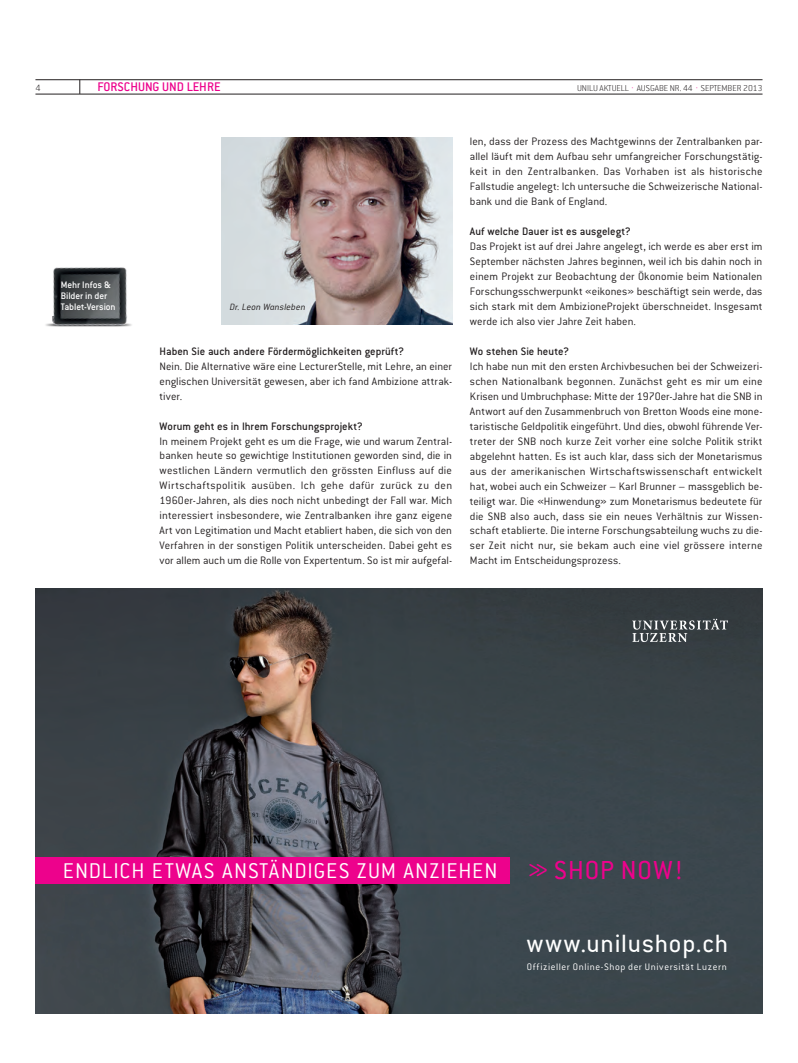
<style>
.page{position:relative;width:798px;height:1063px;background:#fff}
.page>*{position:absolute;margin:0;border:0;box-sizing:border-box;transform-origin:0 0}
.t1{font:27.5px "Conduit ITC Std";letter-spacing:.035em;color:#fff}
.t2{font:300 23.5px "Conduit ITC Std";letter-spacing:.035em;color:#fff}
.t3{font:500 13.75px "Conduit ITC Std";letter-spacing:.005em;color:#ed028c}
.t4{font:300 11.88px/15px "Conduit ITC Std";letter-spacing:.005em;color:#231f20;text-align:justify}
.t5{font:500 11.88px "Conduit ITC Std";letter-spacing:.005em;color:#231f20}
.t6{font:300 10.38px "Conduit ITC Std";letter-spacing:.06em;color:#fff}
.t7{font:500 10.38px/11.2px "Conduit ITC Std";letter-spacing:-.005em;color:#fff}
.t8{font:italic 300 10px "Conduit ITC Std";letter-spacing:.01em;color:#231f20}
.t9{font:200 10px "Conduit ITC Std";color:#231f20}
.t10{font:200 9.38px "Conduit ITC Std";color:#231f20}
.s1{color:#ed028c}
.s2{font-weight:400;font-size:28.62px;color:#ed028c}
</style>
<div class="page">
<hr style="left:35px;top:80px;width:727px;height:1px;background:#231f20">
<hr style="left:35px;top:94px;width:727px;height:1px;background:#231f20">
<svg style="left:80px;top:80px;width:1px;height:14px"></svg>
<img style="left:221px;top:137px;width:231px;height:188px">
<img style="left:45px;top:267px;width:87px;height:60px">
<img style="left:35px;top:588px;width:727px;height:425px">
<svg style="left:632px;top:619px;width:95px;height:23px;background:#5e6366"></svg>
<div style="left:35px;top:858px;width:475px;height:26px;background:#ed028c"></div>
<p class="t9" style="left:35px;top:82px;width:7px">4</p>
<p class="t3" style="left:97px;top:79px;width:125px">FORSCHUNG UND LEHRE</p>
<p class="t10" style="left:577px;top:82px;width:187px">UNILU AKTUELL <span class="s1">·</span> AUSGABE NR. 44 <span class="s1">·</span> SEPTEMBER 2013</p>
<p class="t7" style="left:61px;top:279px;width:56px">Mehr Infos &amp;<br>Bilder in der<br>Tablet-Version</p>
<p class="t8" style="left:230px;top:301px;width:77px">Dr. Leon Wansleben</p>
<p class="t5" style="left:159px;top:344px;width:246px">Haben Sie auch andere Fördermöglichkeiten geprüft?</p>
<p class="t4" style="left:159px;top:358px;width:294px">Nein. Die Alternative wäre eine LecturerStelle, mit Lehre, an einer englischen Universität gewesen, aber ich fand Ambizione attrak&shy;tiver.</p>
<p class="t5" style="left:159px;top:419px;width:205px">Worum geht es in Ihrem Forschungsprojekt?</p>
<p class="t4" style="left:159px;top:433px;width:294px">In meinem Projekt geht es um die Frage, wie und warum Zentral&shy;banken heute so gewichtige Institutionen geworden sind, die in westlichen Ländern vermutlich den grössten Einfluss auf die Wirtschaftspolitik ausüben. Ich gehe dafür zurück zu den 1960er-Jahren, als dies noch nicht unbedingt der Fall war. Mich interessiert insbesondere, wie Zentralbanken ihre ganz eigene Art von Legitimation und Macht etabliert haben, die sich von den Verfahren in der sonstigen Politik unterscheiden. Dabei geht es vor allem auch um die Rolle von Expertentum. So ist mir aufgefal-</p>
<p class="t4" style="left:469px;top:134px;width:294px">len, dass der Prozess des Machtgewinns der Zentralbanken par&shy;allel läuft mit dem Aufbau sehr umfangreicher Forschungstätig&shy;keit in den Zentralbanken. Das Vorhaben ist als historische Fallstudie angelegt: Ich untersuche die Schweizerische National&shy;bank und die Bank of England.</p>
<p class="t5" style="left:469px;top:224px;width:162px">Auf welche Dauer ist es ausgelegt?</p>
<p class="t4" style="left:469px;top:238px;width:294px">Das Projekt ist auf drei Jahre angelegt, ich werde es aber erst im September nächsten Jahres beginnen, weil ich bis dahin noch in einem Projekt zur Beobachtung der Ökonomie beim Nationalen Forschungsschwerpunkt «eikones» beschäftigt sein werde, das sich stark mit dem AmbizioneProjekt überschneidet. Insgesamt werde ich also vier Jahre Zeit haben.</p>
<p class="t5" style="left:469px;top:344px;width:101px">Wo stehen Sie heute?</p>
<p class="t4" style="left:469px;top:358px;width:294px">Ich habe nun mit den ersten Archivbesuchen bei der Schweizeri&shy;schen Nationalbank begonnen. Zunächst geht es mir um eine Krisen und Umbruchphase: Mitte der 1970er-Jahre hat die SNB in Antwort auf den Zusammenbruch von Bretton Woods eine mone&shy;taristische Geldpolitik eingeführt. Und dies, obwohl führende Ver&shy;treter der SNB noch kurze Zeit vorher eine solche Politik strikt abgelehnt hatten. Es ist auch klar, dass sich der Monetarismus aus der amerikanischen Wirtschaftswissenschaft entwickelt hat, wobei auch ein Schweizer – Karl Brunner – massgeblich be&shy;teiligt war. Die «Hinwendung» zum Monetarismus bedeutete für die SNB also auch, dass sie ein neues Verhältnis zur Wissen&shy;schaft etablierte. Die interne Forschungsabteilung wuchs zu die&shy;ser Zeit nicht nur, sie bekam auch eine viel grössere interne Macht im Entscheidungsprozess.</p>
<h2 class="t2" style="left:63px;top:856px;width:621px">ENDLICH ETWAS ANSTÄNDIGES ZUM ANZIEHEN <span class="s2">&gt;&gt; SHOP NOW!</span></h2>
<h1 class="t1" style="left:526px;top:927px;width:203px">www.unilushop.ch</h1>
<p class="t6" style="left:526px;top:961px;width:201px">Offizieller Online-Shop der Universität Luzern</p>
</div>
